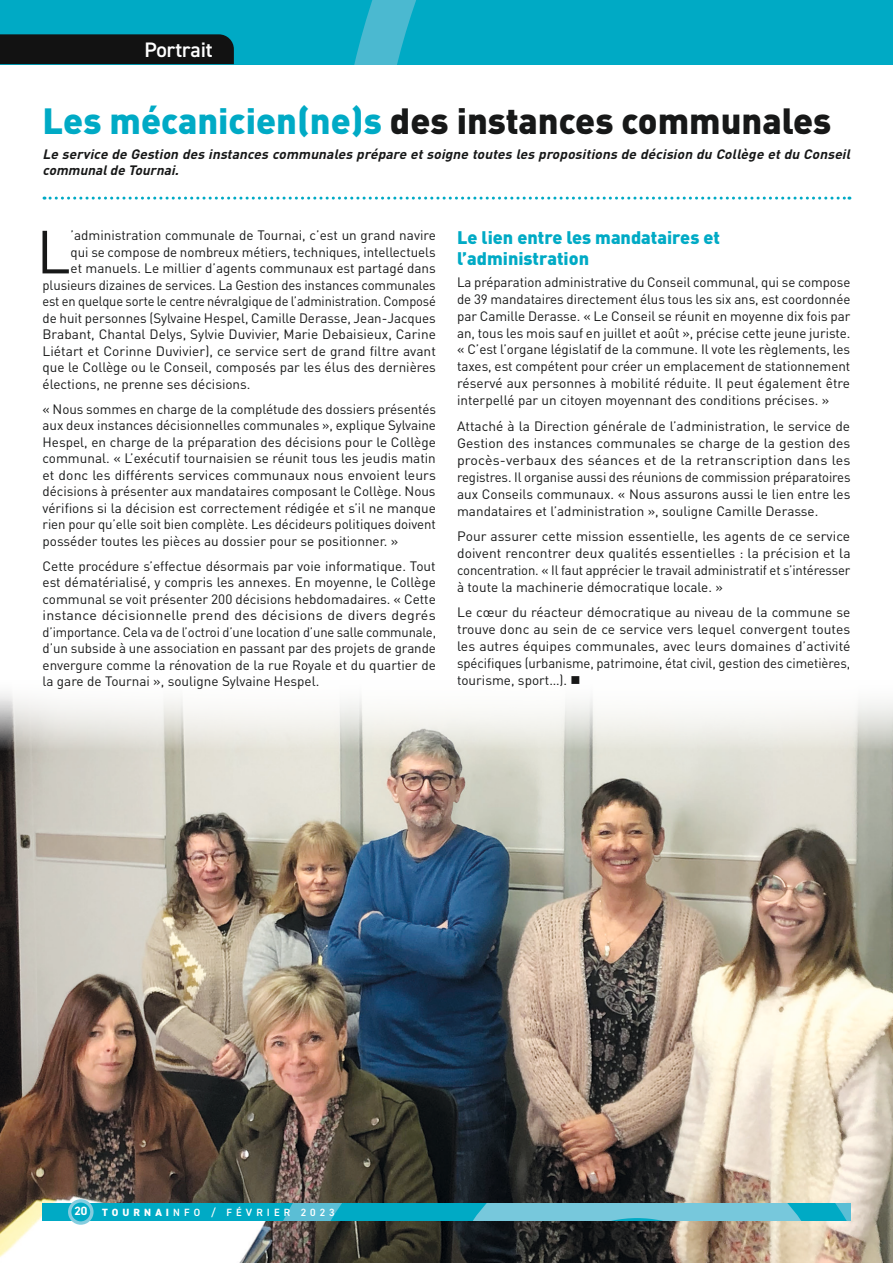
<style>
.page{position:relative;width:893px;height:1263px;background:#fff}
.page>*{position:absolute;margin:0;border:0;box-sizing:border-box;transform-origin:0 0}
.TEXTE_Lettrine{font:59.85px "DIN Pro";color:#171818}
.TITRE{font:900 36px "DIN Pro";color:#171818}
.t1{font:600 21px "DIN2014";color:#fff}
.SOUS_TITRE{font:900 18px/21.6px "DIN Pro";color:#00aac5}
.TEXTE{font:13.5px/17px "DIN Pro";color:#171818;text-align:justify}
.TEXTE_Lettrine-2{font:13.5px "DIN Pro";letter-spacing:-.005em;color:#171818}
.CHAPO{font:italic 700 13.5px/16.5px "DIN Pro";color:#171818}
.TEXTE_Lettrine-3{font:13.5px "DIN Pro";letter-spacing:-.005em;color:#171818;scale:.95 1}
.t2{font:700 12px "DIN2014";color:#fff}
.t3{font:600 10.5px "DIN2014";letter-spacing:.39em;color:#fff}
.s1{color:#00aac5}
.s2{font-weight:800}
</style>
<div class="page">
<img style="left:0;top:693px;width:893px;height:570px">
<div style="left:0;top:0;width:893px;height:64px;background:#00aac5"></div>
<svg style="left:354px;top:0;width:62px;height:64px"></svg>
<div style="left:0;top:34px;width:234px;height:30px;background:#121212"></div>
<svg style="left:43px;top:1203px;width:807px;height:17px;background:#36b7cf"></svg>
<svg style="left:70px;top:1201px;width:22px;height:22px"></svg>
<div style="left:68px;top:1199px;width:26px;height:26px;border:3px solid #85cddf;border-radius:50%"></div>
<svg style="left:44px;top:197px;width:806px;height:3px"></svg>
<p class="t1" style="left:144px;top:35px;width:70px">Portrait</p>
<p class="TITRE" style="left:43px;top:96px;width:790px"><span class="s1">Les mécanicien(ne)s</span> des instances communales</p>
<p class="CHAPO" style="left:43px;top:145px;width:813px">Le service de Gestion des instances communales prépare etsoigne toutes les propositions de décision du Collège etdu Conseil communalde Tournai.</p>
<p class="TEXTE_Lettrine" style="left:36px;top:211px;width:36px">L</p>
<p class="TEXTE_Lettrine-2" style="left:71px;top:226px;width:367px">’administration communale de Tournai, c’est un grand navire</p>
<p class="TEXTE_Lettrine-2" style="left:71px;top:243px;width:367px">qui se compose de nombreux métiers, techniques, intellectuels</p>
<p class="TEXTE_Lettrine-2" style="left:71px;top:259px;width:367px">et manuels. Le millier d’agents communaux est partagé dans</p>
<p class="TEXTE_Lettrine-2" style="left:43px;top:276px;width:395px">plusieurs dizaines de services. La Gestion des instances communales</p>
<p class="TEXTE_Lettrine-3" style="left:43px;top:292px;width:416px">est en quelque sorte le centre névralgique de l’administration. Composé</p>
<p class="TEXTE_Lettrine-2" style="left:43px;top:309px;width:395px">de huit personnes (Sylvaine Hespel, Camille Derasse, Jean-Jacques</p>
<p class="TEXTE_Lettrine-2" style="left:43px;top:325px;width:395px">Brabant, Chantal Delys, Sylvie Duvivier, Marie Debaisieux, Carine</p>
<p class="TEXTE_Lettrine-2" style="left:43px;top:342px;width:395px">Liétart et Corinne Duvivier), ce service sert de grand filtre avant</p>
<p class="TEXTE_Lettrine-2" style="left:43px;top:358px;width:395px">que le Collège ou le Conseil, composés par les élus des dernières</p>
<p class="TEXTE_Lettrine-2" style="left:43px;top:375px;width:210px">élections, ne prenne ses décisions.</p>
<p class="TEXTE" style="left:43px;top:400px;width:395px;line-height:16.5px">« Nous sommes en charge de la complétude des dossiers présentés aux deux instances décisionnelles communales », explique Sylvaine Hespel, en charge de la préparation des décisions pour le Collège communal. « L’exécutif tournaisien se réunit tous les jeudis matin et donc les différents services communaux nous envoient leurs décisions à présenter aux mandataires composant le Collège. Nous vérifions si la décision est correctement rédigée et s’il ne manque rien pour qu’elle soit bien complète. Les décideurs politiques doivent posséder toutes les pièces au dossier pour se positionner. »</p>
<p class="TEXTE" style="left:43px;top:557px;width:395px;line-height:16.5px">Cette procédure s’effectue désormais par voie informatique. Tout est dématérialisé, y compris les annexes. En moyenne, le Collège communal se voit présenter 200 décisions hebdomadaires. « Cette instance décisionnelle prend des décisions de divers degrés d’importance. Cela va de l’octroi d’une location d’une salle communale, d’un subside à une association en passant par des projets de grande envergure comme la rénovation de la rue Royale et du quartier de la gare de Tournai », souligne Sylvaine Hespel.</p>
<p class="SOUS_TITRE" style="left:457px;top:226px;width:264px">Le lien entre les mandataires et l’administration</p>
<p class="TEXTE" style="left:457px;top:273px;width:395px">La préparation administrative du Conseil communal, qui se compose de 39 mandataires directement élus tous les six ans, est coordonnée par Camille Derasse. « Le Conseil se réunit en moyenne dix fois par an, tous les mois sauf en juillet et août », précise cette jeune juriste. « C’est l’organe législatif de la commune. Il vote les règlements, les taxes, est compétent pour créer un emplacement de stationnement réservé aux personnes à mobilité réduite. Il peut également être interpellé par un citoyen moyennant des conditions précises. »</p>
<p class="TEXTE" style="left:457px;top:417px;width:395px">Attaché à la Direction générale de l’administration, le service de Gestion des instances communales se charge de la gestion des procès-verbaux des séances et de la retranscription dans les registres. Il organise aussi des réunions de commission préparatoires aux Conseils communaux. « Nous assurons aussi le lien entre les mandataires et l’administration », souligne Camille Derasse.</p>
<p class="TEXTE" style="left:457px;top:527px;width:395px">Pour assurer cette mission essentielle, les agents de ce service doivent rencontrer deux qualités essentielles : la précision et la concentration. « Il faut apprécier le travail administratif et s’intéresser à toute la machinerie démocratique locale. »</p>
<p class="TEXTE" style="left:457px;top:603px;width:395px">Le cœur du réacteur démocratique au niveau de la commune se trouve donc au sein de ce service vers lequel convergent toutes les autres équipes communales, avec leurs domaines d’activité spécifiques (urbanisme, patrimoine, état civil, gestion des cimetières, tourisme, sport…). ■</p>
<p class="t2" style="left:74px;top:1203px;width:14px">20</p>
<p class="t3" style="left:102px;top:1205px;width:234px"><span class="s2">TOURNAI</span>NFO / FÉVRIER 2023</p>
</div>
